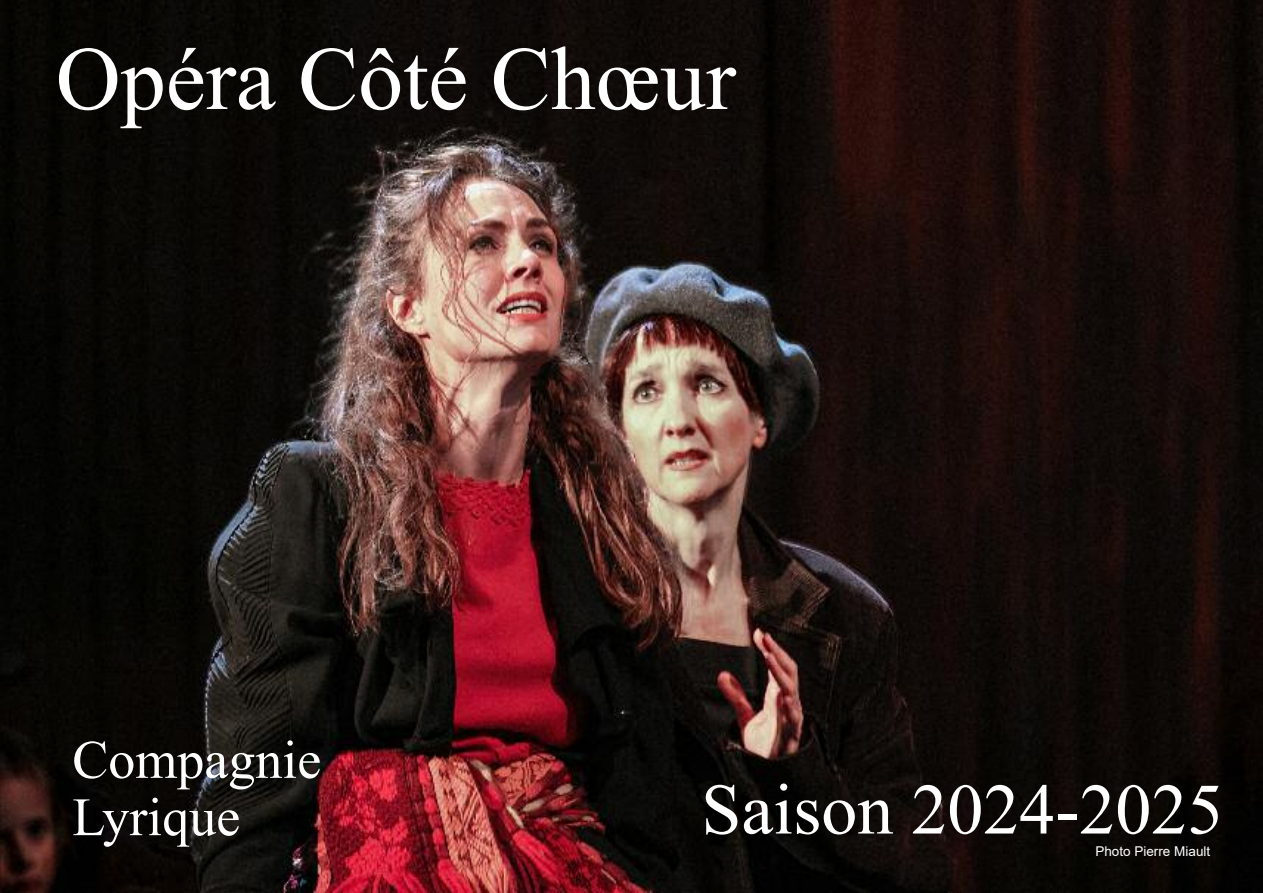
<style>
.page{position:relative;width:1263px;height:893px;background:#fff}
.page>*{position:absolute;margin:0;border:0;box-sizing:border-box;transform-origin:0 0}
.t1{font:90px "Times New Roman";color:#fff}
.t2{font:72px "Times New Roman";color:#fff}
.t3{font:54px/57.3px "Times New Roman";color:#fff}
.t4{font:13.5px "Arial";color:#fff}
</style>
<div class="page">
<img style="left:0;top:0;width:1263px;height:893px">
<h1 class="t1" style="left:56px;top:29px;width:681px">Opéra Côté Chœur</h1>
<h3 class="t3" style="left:72px;top:731px;width:250px">Compagnie<br>Lyrique</h3>
<h2 class="t2" style="left:701px;top:769px;width:524px">Saison 2024-2025</h2>
<p class="t4" style="left:1095px;top:844px;width:116px">Photo Pierre Miault</p>
</div>
